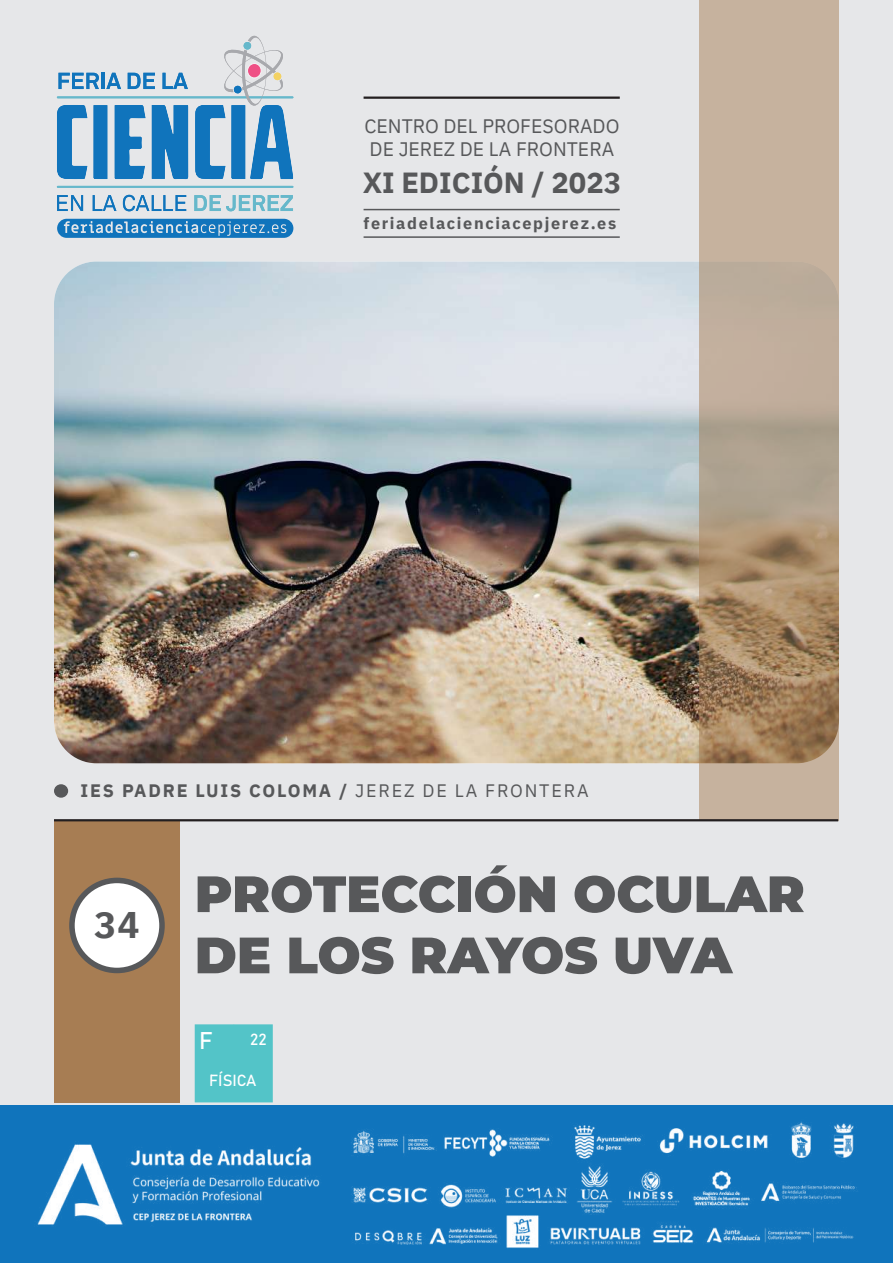
<style>
.page{position:relative;width:893px;height:1263px;background:#fff}
.page>*{position:absolute;margin:0;border:0;box-sizing:border-box;transform-origin:0 0}
.t1{font:900 51px/61.2px "Montserrat";color:#57585a}
.t2{font:700 37.05px "IBM Plex Sans";color:#57585a}
.t3{font:700 29.1px "IBM Plex Sans";color:#57585a}
.t4{font:23.85px "Bahnschrift";color:#fff}
.t5{font:19.5px/23.4px "IBM Plex Sans";color:#57585a}
.t6{font:700 18px "IBM Plex Sans";letter-spacing:.1em;color:#57585a}
.t7{font:700 16.2px "IBM Plex Sans";letter-spacing:.1em;color:#57585a}
.t8{font:15.9px "Bahnschrift";color:#fff}
.s1{font-weight:400}
</style>
<div class="page">
<div style="left:0;top:0;width:893px;height:1014px;background:#e6e7e9"></div>
<img style="left:54px;top:261px;width:785px;height:502px">
<div style="left:0;top:1010px;width:893px;height:96px;background:#e6e7e9"></div>
<div style="left:54px;top:821px;width:126px;height:281px;background:#a77d53"></div>
<svg style="left:699px;top:0;width:139px;height:819px;fill:#c0ad9b"></svg>
<div style="left:195px;top:1024px;width:78px;height:78px;background:#53c4c8"></div>
<div style="left:54px;top:784px;width:14px;height:14px;background:#57585a;border-radius:50%"></div>
<hr style="left:54px;top:819px;width:784px;height:2px;background:#231f20">
<svg style="left:57px;top:195px;width:26px;height:16px"></svg>
<svg style="left:93px;top:195px;width:23px;height:16px"></svg>
<svg style="left:123px;top:195px;width:63px;height:16px"></svg>
<hr style="left:57px;top:186px;width:236px;height:2px;background:#66b8cb">
<svg style="left:194px;top:195px;width:99px;height:16px"></svg>
<svg style="left:57px;top:36px;width:236px;height:143px"></svg>
<svg style="left:57px;top:219px;width:236px;height:19px"></svg>
<div style="left:72px;top:880px;width:90px;height:90px;background:#fff;border-radius:50%"></div>
<div style="left:69px;top:878px;width:96px;height:95px;border:6px solid #57585a;border-radius:50%"></div>
<img style="left:0;top:1106px;width:893px;height:157px">
<hr style="left:364px;top:209px;width:256px;height:1px;background:#57585a">
<hr style="left:364px;top:236px;width:256px;height:2px;background:#57585a">
<hr style="left:364px;top:97px;width:256px;height:2px;background:#231f20">
<p class="t5" style="left:364px;top:112px;width:257px">CENTRO DEL PROFESORADO<br>DE JEREZ DE LA FRONTERA</p>
<h3 class="t3" style="left:363px;top:160px;width:260px">XI EDICIÓN / 2023</h3>
<p class="t7" style="left:364px;top:210px;width:254px">feriadelacienciacepjerez.es</p>
<p class="t6" style="left:81px;top:776px;width:509px">IES PADRE LUIS COLOMA / <span class="s1">JEREZ DE LA FRONTERA</span></p>
<h2 class="t2" style="left:94px;top:895px;width:47px">34</h2>
<h1 class="t1" style="left:195px;top:862px;width:612px">PROTECCIÓN OCULAR<br>DE LOS RAYOS UVA</h1>
<p class="t4" style="left:199px;top:1023px;width:15px">F</p>
<p class="t8" style="left:250px;top:1027px;width:18px">22</p>
<p class="t8" style="left:209px;top:1068px;width:49px">FÍSICA</p>
</div>
